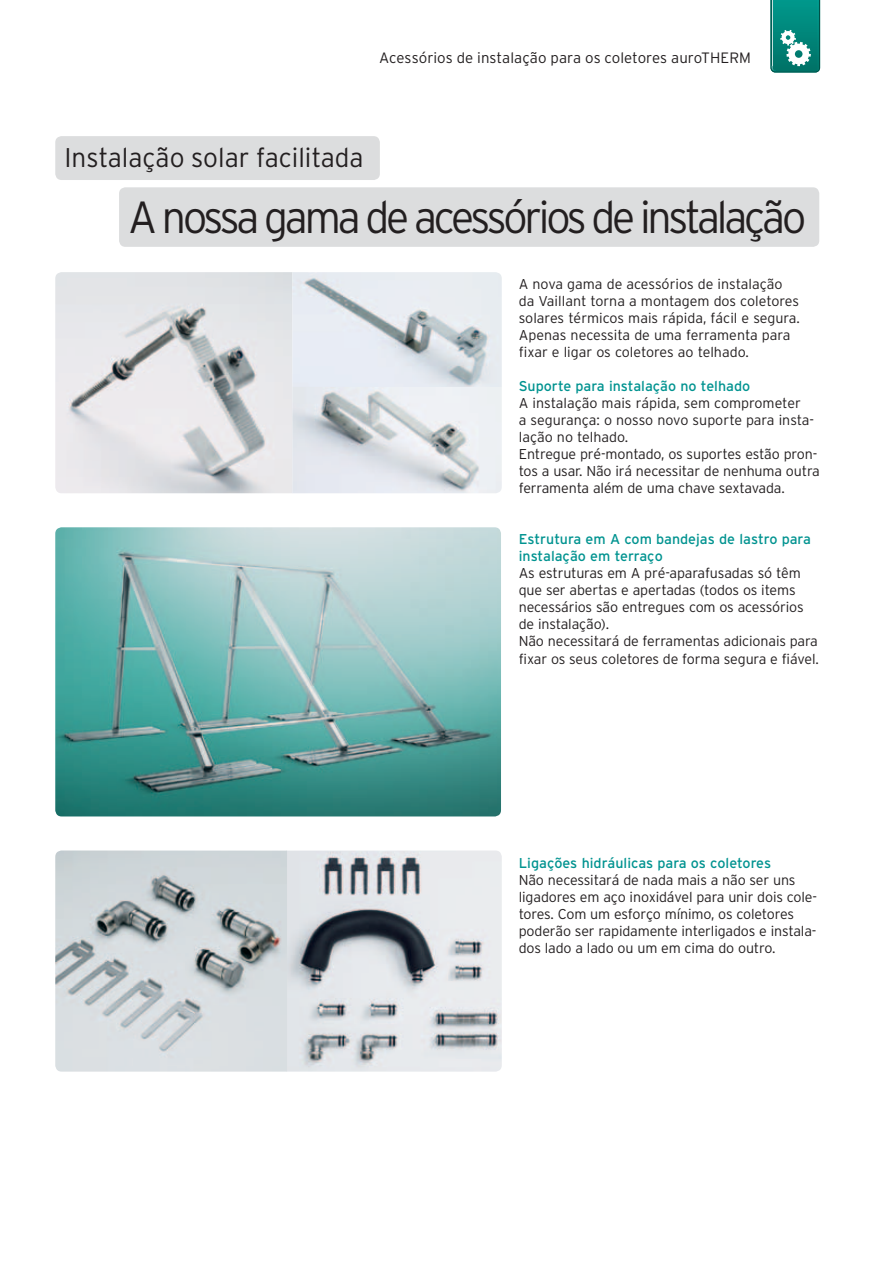
<style>
.page{position:relative;width:893px;height:1263px;background:#fff}
.page>*{position:absolute;margin:0;border:0;box-sizing:border-box;transform-origin:0 0}
.t1{font:300 45px "VAI Interstate";letter-spacing:-.075em;color:#231f20;scale:.95 1}
.t2{font:300 27px "VAI Interstate";color:#231f20}
.t3{font:300 15px "VAI Interstate";letter-spacing:.005em;color:#231f20}
.t4{font:300 14.25px/17px "VAI Interstate";letter-spacing:-.01em;color:#231f20}
.t5{font:14.25px/17px "VAI Interstate";color:#009390}
</style>
<div class="page">
<img style="left:55px;top:527px;width:446px;height:289px">
<img style="left:55px;top:272px;width:237px;height:221px">
<img style="left:287px;top:850px;width:215px;height:221px">
<div style="left:55px;top:136px;width:325px;height:44px;background:#dcddde;border-radius:6px"></div>
<div style="left:119px;top:187px;width:700px;height:60px;background:#dcddde;border-radius:6px"></div>
<svg style="left:770px;top:0;width:50px;height:73px;background:#29978d"></svg>
<svg style="left:55px;top:850px;width:232px;height:221px;background:#c6cccf"></svg>
<svg style="left:292px;top:272px;width:210px;height:221px;background:#dadee4"></svg>
<p class="t3" style="left:379px;top:49px;width:373px">Acessórios de instalação para os coletores auroTHERM</p>
<h2 class="t2" style="left:65px;top:142px;width:301px">Instalação solar facilitada</h2>
<h1 class="t1" style="left:128px;top:191px;width:715px">A nossa gama de acessórios de instalação</h1>
<p class="t4" style="left:519px;top:276px;width:283px">A nova gama de acessórios de instalação da Vaillant torna a montagem dos coletores solares térmicos mais rápida, fácil e segura.<br>Apenas necessita de uma ferramenta para fixar e ligar os coletores ao telhado.</p>
<p class="t5" style="left:519px;top:378px;width:233px">Suporte para instalação no telhado</p>
<p class="t4" style="left:519px;top:395px;width:303px">A instalação mais rápida, sem comprometer<br>a segurança: o nosso novo suporte para insta&shy;lação no telhado.<br>Entregue pré-montado, os suportes estão pron&shy;tos a usar. Não irá necessitar de nenhuma outra ferramenta além de uma chave sextavada.</p>
<p class="t5" style="left:519px;top:531px;width:294px">Estrutura em A com bandejas de lastro para instalação em terraço</p>
<p class="t4" style="left:519px;top:565px;width:302px">As estruturas em A pré-aparafusadas só têm que ser abertas e apertadas (todos os items necessários são entregues com os acessórios de instalação).<br>Não necessitará de ferramentas adicionais para fixar os seus coletores de forma segura e fiável.</p>
<p class="t5" style="left:519px;top:854px;width:254px">Ligações hidráulicas para os coletores</p>
<p class="t4" style="left:519px;top:871px;width:300px">Não necessitará de nada mais a não ser uns ligadores em aço inoxidável para unir dois cole&shy;tores. Com um esforço mínimo, os coletores poderão ser rapidamente interligados e instala&shy;dos lado a lado ou um em cima do outro.</p>
</div>
